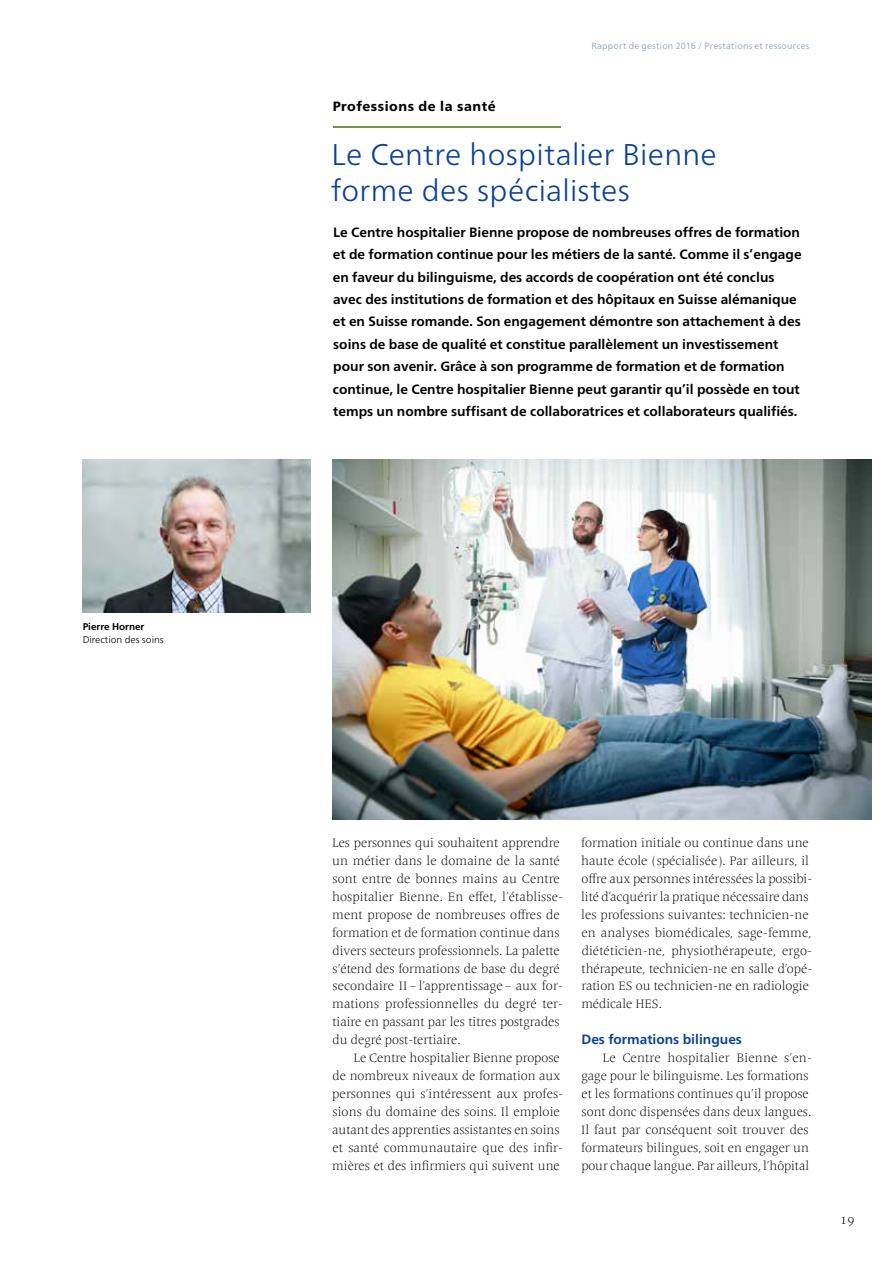
<style>
.page{position:relative;width:893px;height:1263px;background:#fff}
.page>*{position:absolute;margin:0;border:0;box-sizing:border-box;transform-origin:0 0}
.t1{font:300 30px/35.8px "Frutiger Neue W01";letter-spacing:.01em;color:#0b4195}
.t2{font:700 13.5px/22.5px "Frutiger Neue W01";color:#000}
.t3{font:700 13.5px "Frutiger Neue W01";color:#0b4195}
.t4{font:800 13.5px "Frutiger Neue W01";letter-spacing:.04em;color:#000}
.t5{font:13.5px "Frutiger Serif Light 8";color:#000}
.t6{font:12.75px/18px "Frutiger Serif Light 8";color:#000}
.t7{font:300 9.75px "Frutiger Neue W01";color:#000}
.t8{font:700 9.75px "Frutiger Neue W01";color:#000}
.t9{font:9px "Frutiger Neue W01";letter-spacing:.02em;color:#8eaab6}
</style>
<div class="page">
<hr style="left:333px;top:126px;width:227px;height:2px;background:#77914d">
<img style="left:332px;top:460px;width:539px;height:359px">
<img style="left:83px;top:460px;width:227px;height:152px">
<p class="t8" style="left:83px;top:620px;width:63px">Pierre Horner</p>
<p class="t7" style="left:83px;top:634px;width:83px">Direction des soins</p>
<p class="t4" style="left:333px;top:98px;width:165px">Professions de la santé</p>
<p class="t9" style="left:591px;top:41px;width:220px">Rapport de gestion 2016 / Prestations et ressources</p>
<h1 class="t1" style="left:331px;top:136px;width:387px">Le Centre hospitalier Bienne forme des spécialistes</h1>
<p class="t2" style="left:333px;top:221px;width:470px">Le Centre hospitalier Bienne propose de nombreuses offres de formation et de formation continue pour les métiers de la santé. Comme il s’engage en faveur du bilinguisme, des accords de coopération ont été conclus avec des institutions de formation et des hôpitaux en Suisse alémanique et en Suisse romande. Son engagement démontre son attachement à des soins de base de qualité et constitue parallèlement un investissement pour son avenir. Grâce à son programme de formation et de formation continue, le Centre hospitalier Bienne peut garantir qu’il possède en tout temps un nombre suffisant de collaboratrices et collaborateurs qualifiés.</p>
<p class="t6" style="left:332px;top:834px;width:233px">Les personnes qui souhaitent apprendre un métier dans le domaine de la santé sont entre de bonnes mains au Centre hospitalier Bienne. En effet, l’établisse&shy;ment propose de nombreuses offres de formation et de formation continue dans divers secteurs professionnels. La palette s’étend des formations de base du degré secondaire II – l’apprentissage – aux for&shy;mations professionnelles du degré ter&shy;tiaire en passant par les titres postgrades du degré post-tertiaire.</p>
<p class="t6" style="left:332px;top:1049px;width:232px;text-indent:21px">Le Centre hospitalier Bienne propose de nombreux niveaux de formation aux personnes qui s’intéressent aux profes&shy;sions du domaine des soins. Il emploie autant des apprenties assistantes en soins et santé communautaire que des infir&shy;mières et des infirmiers qui suivent une</p>
<p class="t6" style="left:581px;top:834px;width:233px">formation initiale ou continue dans une haute école (spécialisée). Par ailleurs, il offre aux personnes intéressées la possibi&shy;lité d’acquérir la pratique nécessaire dans les professions suivantes: technicien-ne en analyses biomédicales, sage-femme, diététicien-ne, physiothérapeute, ergo&shy;thérapeute, technicien-ne en salle d’opé&shy;ration ES ou technicien-ne en radiologie médicale HES.</p>
<p class="t3" style="left:581px;top:1031px;width:162px">Des formations bilingues</p>
<p class="t6" style="left:581px;top:1049px;width:232px;text-indent:21px">Le Centre hospitalier Bienne s’en&shy;gage pour le bilinguisme. Les formations et les formations continues qu’il propose sont donc dispensées dans deux langues.<br>Il faut par conséquent soit trouver des formateurs bilingues, soit en engager un pour chaque langue. Par ailleurs, l’hôpital</p>
<p class="t5" style="left:840px;top:1211px;width:16px">19</p>
</div>
